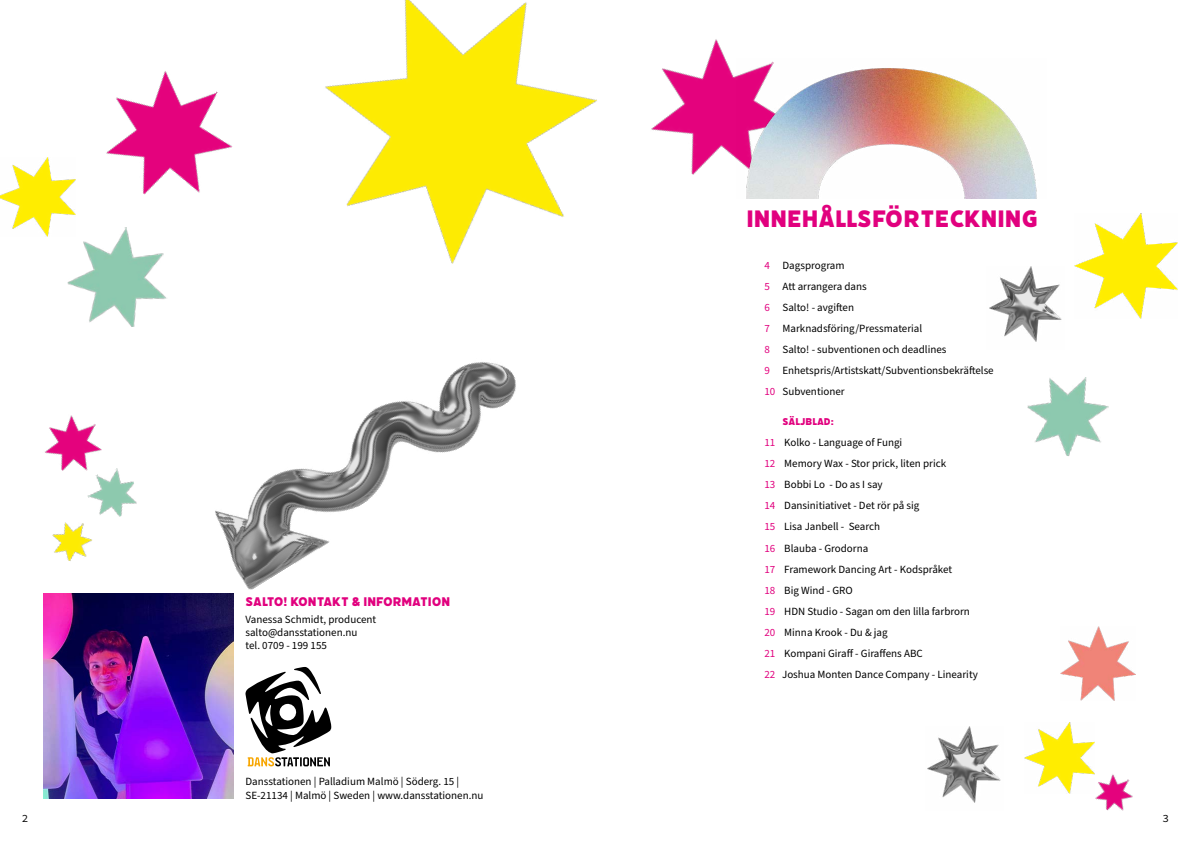
<style>
.page{position:relative;width:1191px;height:842px;background:#fff}
.page>*{position:absolute;margin:0;border:0;box-sizing:border-box;transform-origin:0 0}
.t1{font:26.5px "Filicudi Solid";color:#e1007e}
.t2{font:14px "Filicudi Solid";color:#e1007e}
.t3{font:11px/21px "Source Sans Pro";color:#000}
.t4{font:11px "Filicudi Solid";color:#e1007e}
.t5{font:11px "Source Code Variable";color:#000}
.s1{color:#e1007e}
.s2{color:#e6007d}
</style>
<div class="page">
<img style="left:651px;top:39px;width:161px;height:160px">
<img style="left:989px;top:266px;width:73px;height:76px">
<img style="left:1027px;top:377px;width:82px;height:79px">
<img style="left:1060px;top:626px;width:75px;height:74px">
<img style="left:927px;top:726px;width:74px;height:77px">
<img style="left:1024px;top:722px;width:70px;height:72px">
<img style="left:1088px;top:766px;width:45px;height:45px">
<img style="left:52px;top:522px;width:41px;height:39px">
<img style="left:82px;top:468px;width:55px;height:56px">
<img style="left:737px;top:58px;width:300px;height:140px">
<img style="left:325px;top:0;width:272px;height:264px">
<img style="left:67px;top:227px;width:97px;height:100px">
<img style="left:159px;top:283px;width:357px;height:350px">
<img style="left:106px;top:71px;width:127px;height:124px">
<img style="left:0;top:158px;width:75px;height:79px">
<img style="left:45px;top:415px;width:66px;height:67px">
<img style="left:1074px;top:213px;width:103px;height:106px">
<svg style="left:245px;top:667px;width:86px;height:99px"></svg>
<img style="left:43px;top:593px;width:190px;height:206px">
<p class="t2" style="left:245px;top:593px;width:206px">SALTO! KONTAKT &amp; INFORMATION</p>
<p class="t3" style="left:245px;top:613px;width:132px;line-height:13.2px">Vanessa Schmidt, producent salto@dansstationen.nu<br>tel. 0709 - 199 155</p>
<p class="t3" style="left:245px;top:774px;width:239px;line-height:14px">Dansstationen | Palladium Malmö | Söderg. 15 |<br>SE-21134 | Malmö | Sweden | www.dansstationen.nu</p>
<h1 class="t1" style="left:746px;top:203px;width:293px">INNEHÅLLSFÖRTECKNING</h1>
<p class="t3" style="left:764px;top:255px;width:231px"><span class="s1">4</span> Dagsprogram<br><span class="s1">5</span> Att arrangera dans<br><span class="s1">6</span> Salto! - avgiften<br><span class="s1">7</span> Marknadsföring/Pressmaterial<br><span class="s1">8</span> Salto! - subventionen och deadlines<br><span class="s2">9</span> Enhetspris/Artistskatt/Subventionsbekräftelse<br><span class="s1">10</span> Subventioner</p>
<p class="t4" style="left:782px;top:416px;width:53px">SÄLJBLAD:</p>
<p class="t3" style="left:764px;top:433px;width:215px"><span class="s1">11</span> Kolko - Language of Fungi<br><span class="s1">12</span> Memory Wax - Stor prick, liten prick<br><span class="s1">13</span> Bobbi Lo - Do as I say<br><span class="s1">14</span> Dansinitiativet - Det rör på sig<br><span class="s1">15</span> Lisa Janbell - Search<br><span class="s1">16</span> Blauba - Grodorna<br><span class="s1">17</span> Framework Dancing Art - Kodspråket<br><span class="s1">18</span> Big Wind - GRO<br><span class="s1">19</span> HDN Studio - Sagan om den lilla farbrorn<br><span class="s1">20</span> Minna Krook - Du &amp; jag<br><span class="s1">21</span> Kompani Giraff - Giraffens ABC<br><span class="s1">22</span> Joshua Monten Dance Company - Linearity</p>
<p class="t5" style="left:22px;top:810px;width:8px">2</p>
<p class="t5" style="left:1162px;top:810px;width:8px">3</p>
</div>
